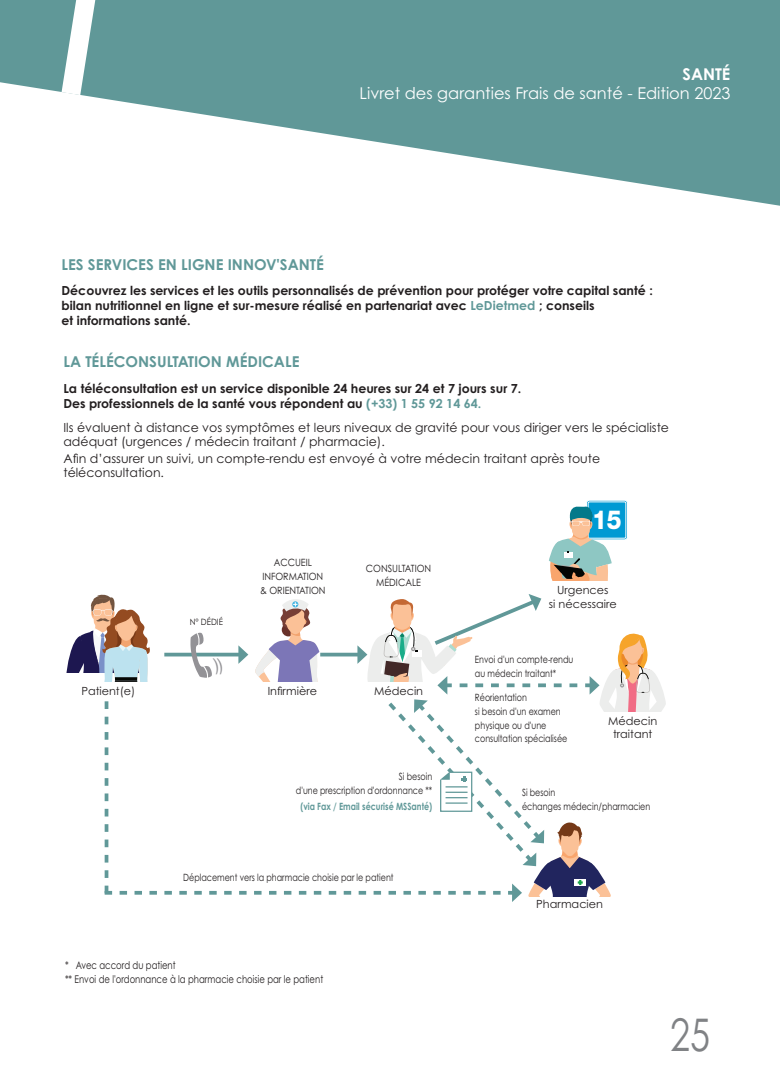
<style>
.page{position:relative;width:780px;height:1088px;background:#fff}
.page>*{position:absolute;margin:0;border:0;box-sizing:border-box;transform-origin:0 0}
.t1{font:45px "Century Gothic Pro";color:#808285;scale:.8 1}
.t2{font:800 26.25px "Helvetica Neue LT Std";color:#fff;scale:.9 1}
.t3{font:16.25px "Century Gothic Pro";color:#fff}
.t4{font:700 16.25px "Century Gothic Pro";color:#fff}
.t5{font:700 15px "Century Gothic Pro";color:#609898}
.t6{font:700 12.5px/15px "Century Gothic Pro";color:#231f20}
.t7{font:12.5px/13.8px "Century Gothic Pro";color:#231f20}
.t8{font:11.25px/13.8px "Century Gothic Pro";color:#231f20;text-align:center}
.t9{font:10.62px "Century Gothic Pro";color:#231f20;scale:.8 1}
.t10{font:10px/13.8px "Century Gothic Pro";color:#231f20;scale:.8 1}
.t11{font:10px/13.8px "Century Gothic Pro";color:#231f20;text-align:center;scale:.9 1}
.t12{font:700 10px "Century Gothic Pro";color:#609898;scale:.8 1}
.t13{font:8.75px "Century Gothic Pro";color:#231f20;scale:.9 1}
.s1{color:#609898}
</style>
<div class="page">
<svg style="left:0;top:0;width:780px;height:206px;fill:#609898"></svg>
<svg style="left:62px;top:0;width:52px;height:95px"></svg>
<div style="left:586px;top:500px;width:41px;height:40px;background:#009ad3;border-radius:3px"></div>
<div style="left:586px;top:500px;width:42px;height:40px;border:1px solid #fff;border-radius:3px"></div>
<div style="left:587px;top:501px;width:39px;height:38px;border:1px solid #fff"></div>
<svg style="left:549px;top:506px;width:62px;height:74px"></svg>
<svg style="left:66px;top:594px;width:599px;height:308px"></svg>
<h3 class="t4" style="left:682px;top:64px;width:49px">SANTÉ</h3>
<h3 class="t3" style="left:359px;top:84px;width:372px">Livret des garanties Frais de santé - Edition 2023</h3>
<h1 class="t5" style="left:62px;top:255px;width:264px">LES SERVICES EN LIGNE INNOV'SANTÉ</h1>
<h1 class="t6" style="left:62px;top:283px;width:592px">Découvrez les services et les outils personnalisés de prévention pour protéger votre capital santé : bilan nutritionnel en ligne et sur-mesure réalisé en partenariat avec <span class="s1">LeDietmed</span> ; conseils<br>et informations santé.</h1>
<h1 class="t5" style="left:63px;top:352px;width:237px">LA TÉLÉCONSULTATION MÉDICALE</h1>
<h1 class="t6" style="left:63px;top:381px;width:459px">La téléconsultation est un service disponible 24 heures sur 24 et 7 jours sur 7.</h1>
<h1 class="t6" style="left:63px;top:396px;width:419px">Des professionnels de la santé vous répondent au <span class="s1">(+33) 1 55 92 14 64.</span></h1>
<h1 class="t7" style="left:63px;top:421px;width:607px">Ils évaluent à distance vos symptômes et leurs niveaux de gravité pour vous diriger vers le spécialiste adéquat (urgences / médecin traitant / pharmacie).</h1>
<h1 class="t7" style="left:63px;top:452px;width:538px">Afin d’assurer un suivi, un compte-rendu est envoyé à votre médecin traitant après toute téléconsultation.</h1>
<h3 class="t2" style="left:592px;top:504px;width:35px">15</h3>
<h3 class="t8" style="left:81px;top:684px;width:56px">Patient(e)</h3>
<h3 class="t13" style="left:190px;top:616px;width:38px">N° DÉDIÉ</h3>
<h3 class="t11" style="left:262px;top:556px;width:69px">ACCUEIL<br>INFORMATION</h3>
<h3 class="t11" style="left:260px;top:583px;width:74px">&amp; ORIENTATION</h3>
<h3 class="t11" style="left:366px;top:561px;width:74px">CONSULTATION<br>MÉDICALE</h3>
<h3 class="t8" style="left:268px;top:684px;width:51px">Infirmière</h3>
<h3 class="t8" style="left:374px;top:684px;width:51px">Médecin</h3>
<h3 class="t10" style="left:296px;top:770px;width:172px;text-align:right">Si besoin<br>d'une prescription d'ordonnance **</h3>
<h3 class="t12" style="left:300px;top:800px;width:166px">(via Fax / Email sécurisé MSSanté)</h3>
<h3 class="t10" style="left:183px;top:871px;width:264px">Déplacement vers la pharmacie choisie par le patient</h3>
<h3 class="t9" style="left:65px;top:959px;width:140px">* Avec accord du patient</h3>
<h3 class="t9" style="left:65px;top:973px;width:324px">** Envoi de l'ordonnance à la pharmacie choisie par le patient</h3>
<h3 class="t8" style="left:557px;top:583px;width:53px">Urgences</h3>
<h3 class="t8" style="left:548px;top:597px;width:69px">si nécessaire</h3>
<h3 class="t10" style="left:475px;top:652px;width:125px">Envoi d'un compte-rendu au médecin traitant*</h3>
<h3 class="t10" style="left:475px;top:690px;width:117px">Réorientation<br>si besoin d'un examen physique ou d'une consultation spécialisée</h3>
<h3 class="t8" style="left:608px;top:713px;width:51px">Médecin traitant</h3>
<h3 class="t10" style="left:522px;top:785px;width:162px">Si besoin<br>échanges médecin/pharmacien</h3>
<h3 class="t8" style="left:536px;top:897px;width:68px">Pharmacien</h3>
<h1 class="t1" style="left:670px;top:1007px;width:51px">25</h1>
</div>
